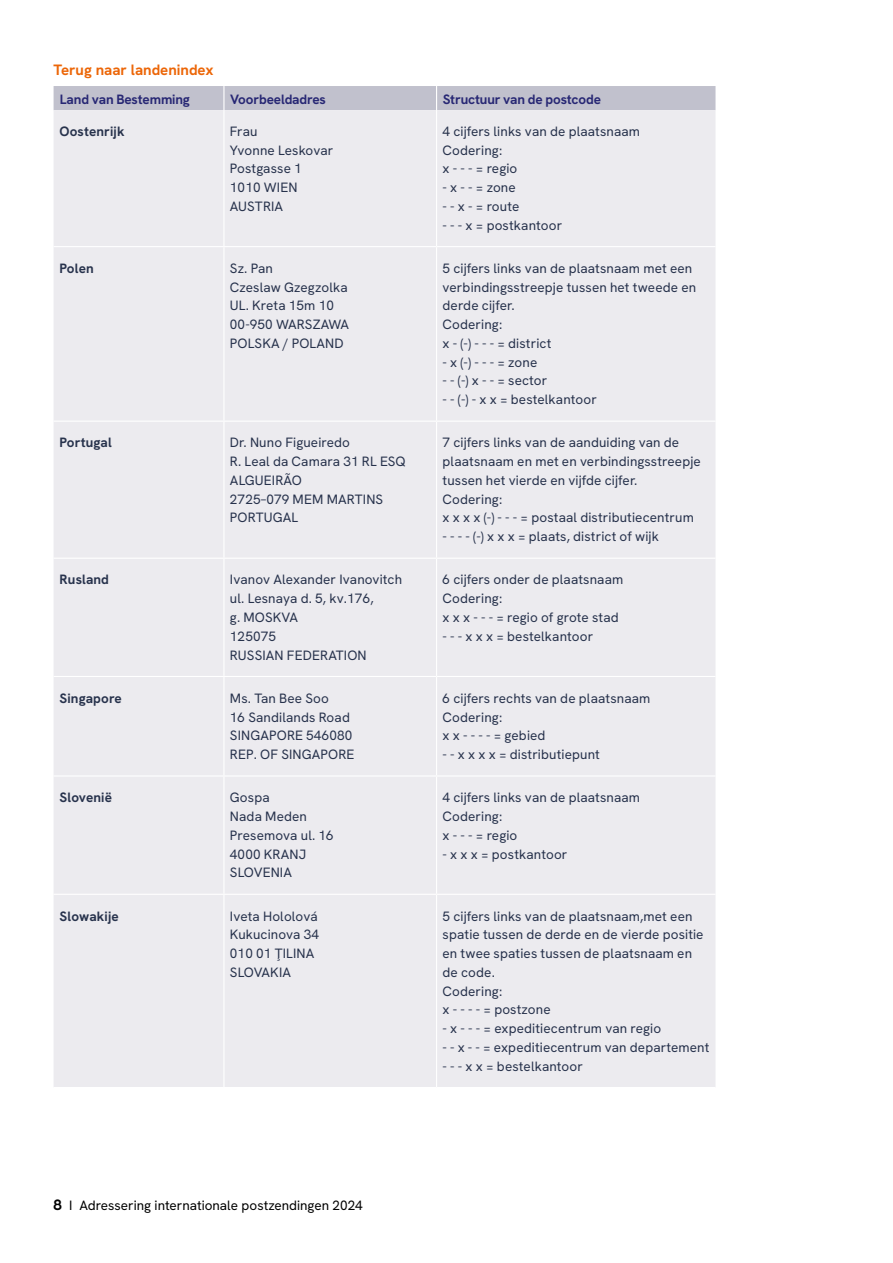
<style>
.page{position:relative;width:893px;height:1263px;background:#fff}
.page>*{position:absolute;margin:0;border:0;box-sizing:border-box;transform-origin:0 0}
.t1{font:700 15px "Hanken Grotesk";color:#ec6608}
.t2{font:13.5px/18.8px "Hanken Grotesk";letter-spacing:.01em;color:#27324c}
.t3{font:700 13.5px "Hanken Grotesk";letter-spacing:.01em;color:#27324c}
.t4{font:700 13.5px "Hanken Grotesk";letter-spacing:-.01em;color:#272774}
.t5{font:13.5px "Hanken Grotesk";color:#000}
.s1{font-weight:700;font-size:15px}
</style>
<div class="page">
<div style="left:54px;top:110px;width:661px;height:977px;background:#ecebef"></div>
<div style="left:54px;top:86px;width:661px;height:24px;background:#c1c1cd"></div>
<hr style="left:223px;top:110px;width:1px;height:136px;background:#fff">
<hr style="left:223px;top:247px;width:1px;height:174px;background:#fff">
<hr style="left:223px;top:422px;width:1px;height:136px;background:#fff">
<hr style="left:223px;top:559px;width:1px;height:117px;background:#fff">
<hr style="left:223px;top:677px;width:1px;height:98px;background:#fff">
<hr style="left:223px;top:776px;width:1px;height:118px;background:#fff">
<hr style="left:223px;top:895px;width:1px;height:192px;background:#fff">
<hr style="left:54px;top:246px;width:170px;height:1px;background:#fff">
<hr style="left:224px;top:246px;width:213px;height:1px;background:#fff">
<hr style="left:54px;top:421px;width:170px;height:1px;background:#fff">
<hr style="left:224px;top:421px;width:213px;height:1px;background:#fff">
<hr style="left:54px;top:558px;width:170px;height:1px;background:#fff">
<hr style="left:224px;top:558px;width:213px;height:1px;background:#fff">
<hr style="left:54px;top:676px;width:170px;height:1px;background:#fff">
<hr style="left:224px;top:676px;width:213px;height:1px;background:#fff">
<hr style="left:54px;top:775px;width:170px;height:1px;background:#fff">
<hr style="left:224px;top:775px;width:213px;height:1px;background:#fff">
<hr style="left:54px;top:894px;width:170px;height:1px;background:#fff">
<hr style="left:224px;top:894px;width:213px;height:1px;background:#fff">
<hr style="left:436px;top:110px;width:1px;height:136px;background:#fff">
<hr style="left:436px;top:247px;width:1px;height:174px;background:#fff">
<hr style="left:436px;top:422px;width:1px;height:136px;background:#fff">
<hr style="left:436px;top:559px;width:1px;height:117px;background:#fff">
<hr style="left:436px;top:677px;width:1px;height:98px;background:#fff">
<hr style="left:436px;top:776px;width:1px;height:118px;background:#fff">
<hr style="left:436px;top:895px;width:1px;height:192px;background:#fff">
<hr style="left:437px;top:246px;width:278px;height:1px;background:#fff">
<hr style="left:437px;top:421px;width:278px;height:1px;background:#fff">
<hr style="left:437px;top:558px;width:278px;height:1px;background:#fff">
<hr style="left:437px;top:676px;width:278px;height:1px;background:#fff">
<hr style="left:437px;top:775px;width:278px;height:1px;background:#fff">
<hr style="left:437px;top:894px;width:278px;height:1px;background:#fff">
<p class="t1" style="left:54px;top:60px;width:162px">Terug naar landenindex</p>
<p class="t4" style="left:60px;top:90px;width:131px">Land van Bestemming</p>
<p class="t4" style="left:230px;top:90px;width:97px">Voorbeeldadres</p>
<p class="t4" style="left:443px;top:90px;width:160px">Structuur van de postcode</p>
<p class="t3" style="left:60px;top:122px;width:67px">Oostenrijk</p>
<p class="t2" style="left:230px;top:121px;width:105px">Frau<br>Yvonne Leskovar<br>Postgasse 1<br>1010 WIEN<br>AUSTRIA</p>
<p class="t2" style="left:443px;top:121px;width:199px">4 cijfers links van de plaatsnaam<br>Codering:<br>x - - - = regio</p>
<p class="t2" style="left:443px;top:178px;width:75px">- x - - = zone</p>
<p class="t2" style="left:443px;top:197px;width:78px">- - x - = route</p>
<p class="t2" style="left:443px;top:215px;width:121px">- - - x = postkantoor</p>
<p class="t3" style="left:60px;top:259px;width:36px">Polen</p>
<p class="t2" style="left:230px;top:259px;width:121px">Sz. Pan<br>Czeslaw Gzegzolka<br>UL. Kreta 15m 10<br>00-950 WARSZAWA<br>POLSKA / POLAND</p>
<p class="t2" style="left:443px;top:259px;width:255px">5 cijfers links van de plaatsnaam met een verbindingsstreepje tussen het tweede en derde cijfer.<br>Codering:<br>x - (-) - - - = district</p>
<p class="t2" style="left:443px;top:352px;width:96px">- x (-) - - - = zone</p>
<p class="t2" style="left:443px;top:371px;width:106px">- - (-) x - - = sector</p>
<p class="t2" style="left:443px;top:390px;width:156px">- - (-) - x x = bestelkantoor</p>
<p class="t3" style="left:60px;top:434px;width:54px">Portugal</p>
<p class="t2" style="left:230px;top:433px;width:178px">Dr. Nuno Figueiredo<br>R. Leal da Camara 31 RL ESQ<br>ALGUEIRÃO<br>2725–079 MEM MARTINS<br>PORTUGAL</p>
<p class="t2" style="left:443px;top:433px;width:260px">7 cijfers links van de aanduiding van de plaatsnaam en met en verbindingsstreepje tussen het vierde en vijfde cijfer.<br>Codering:<br>x x x x (-) - - - = postaal distributiecentrum</p>
<p class="t2" style="left:443px;top:527px;width:218px">- - - - (-) x x x = plaats, district of wijk</p>
<p class="t3" style="left:60px;top:571px;width:51px">Rusland</p>
<p class="t2" style="left:230px;top:570px;width:174px">Ivanov Alexander Ivanovitch ul. Lesnaya d. 5, kv.176,<br>g. MOSKVA<br>125075<br>RUSSIAN FEDERATION</p>
<p class="t2" style="left:443px;top:570px;width:182px">6 cijfers onder de plaatsnaam<br>Codering:<br>x x x - - - = regio of grote stad</p>
<p class="t2" style="left:443px;top:626px;width:152px">- - - x x x = bestelkantoor</p>
<p class="t3" style="left:60px;top:689px;width:64px">Singapore</p>
<p class="t2" style="left:230px;top:688px;width:126px">Ms. Tan Bee Soo<br>16 Sandilands Road<br>SINGAPORE 546080<br>REP. OF SINGAPORE</p>
<p class="t2" style="left:443px;top:688px;width:209px">6 cijfers rechts van de plaatsnaam<br>Codering:<br>x x - - - - = gebied</p>
<p class="t2" style="left:443px;top:745px;width:159px">- - x x x x = distributiepunt</p>
<p class="t3" style="left:60px;top:789px;width:54px">Slovenië</p>
<p class="t2" style="left:230px;top:788px;width:105px">Gospa<br>Nada Meden<br>Presemova ul. 16<br>4000 KRANJ<br>SLOVENIA</p>
<p class="t2" style="left:443px;top:788px;width:199px">4 cijfers links van de plaatsnaam<br>Codering:<br>x - - - = regio</p>
<p class="t2" style="left:443px;top:844px;width:126px">- x x x = postkantoor</p>
<p class="t3" style="left:60px;top:907px;width:61px">Slowakije</p>
<p class="t2" style="left:230px;top:906px;width:91px">Iveta Hololová<br>Kukucinova 34<br>010 01 ŢILINA<br>SLOVAKIA</p>
<p class="t2" style="left:443px;top:906px;width:263px">5 cijfers links van de plaatsnaam,met een spatie tussen de derde en de vierde positie en twee spaties tussen de plaatsnaam en de code.<br>Codering:<br>x - - - - = postzone</p>
<p class="t2" style="left:443px;top:1019px;width:220px">- x - - - = expeditiecentrum van regio</p>
<p class="t2" style="left:443px;top:1037px;width:268px">- - x - - = expeditiecentrum van departement</p>
<p class="t2" style="left:443px;top:1056px;width:142px">- - - x x = bestelkantoor</p>
<p class="t5" style="left:54px;top:1196px;width:311px"><span class="s1">8</span> I Adressering internationale postzendingen 2024</p>
</div>
